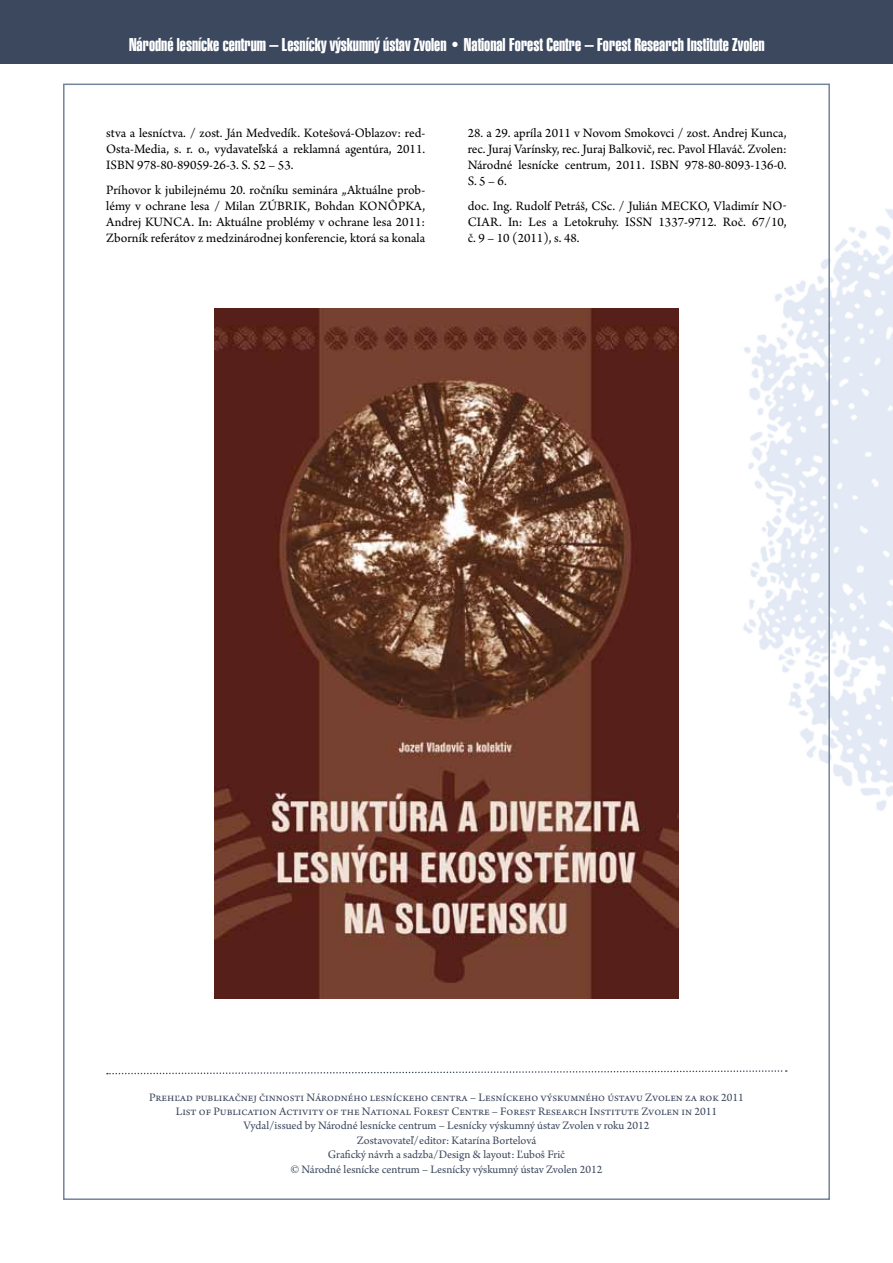
<style>
.page{position:relative;width:893px;height:1263px;background:#fff}
.page>*{position:absolute;margin:0;border:0;box-sizing:border-box;transform-origin:0 0}
.t1{font:18px "Swiss 911 AT Extra Compressed";color:#fff}
.t2{font:13.5px/16.2px "Arno Pro";color:#000;text-align:justify}
.t3{font:12px/14.4px "Arno Pro";color:#3c485e;text-align:center}
</style>
<div class="page">
<img style="left:743px;top:209px;width:150px;height:863px">
<div style="left:0;top:0;width:893px;height:64px;background:#3c485e"></div>
<svg style="left:107px;top:1069px;width:680px;height:6px"></svg>
<img style="left:214px;top:309px;width:464px;height:689px">
<h1 class="t1" style="left:129px;top:35px;width:637px">Národné lesnícke centrum – Lesnícky výskumný ústav Zvolen • National Forest Centre – Forest Research Institute Zvolen</h1>
<p class="t2" style="left:106px;top:125px;width:320px">stva a lesníctva. / zost. Ján Medvedík. Kotešová-Oblazov: red-Osta-Media, s. r. o., vydavateľská a reklamná agentúra, 2011.<br>ISBN 978-80-89059-26-3. S. 52 – 53.</p>
<p class="t2" style="left:106px;top:182px;width:320px">Príhovor k jubilejnému 20. ročníku seminára „Aktuálne prob&shy;lémy v ochrane lesa / Milan Zúbrik</p>
<p class="t2" style="left:307px;top:199px;width:119px">, Bohdan Kon ôpka,</p>
<p class="t2" style="left:106px;top:215px;width:58px">Andrej Kunca</p>
<p class="t2" style="left:106px;top:215px;width:320px;text-align:right">. In: Aktuálne problémy v ochrane lesa 2011:<br>Zborník referátov z medzinárodnej konferencie, ktorá sa konala</p>
<p class="t2" style="left:468px;top:125px;width:320px">28. a 29. apríla 2011 v Novom Smokovci / zost. Andrej Kunca, rec. Juraj Varínsky, rec. Juraj Balkovič, rec. Pavol Hlaváč. Zvolen:<br>Národné lesnícke centrum, 2011. ISBN 978-80-8093-136-0.<br>S. 5 – 6.</p>
<p class="t2" style="left:468px;top:199px;width:215px">doc. Ing. Rudolf Petráš, CSc. / Julián Mecko</p>
<p class="t2" style="left:707px;top:199px;width:81px">, Vladimír No -</p>
<p class="t2" style="left:468px;top:215px;width:9px">ciar</p>
<p class="t2" style="left:468px;top:215px;width:320px;text-indent:31px">. In: Les a Letokruhy. ISSN 1337-9712. Roč. 67/10, č. 9 – 10 (2011), s. 48.</p>
<p class="t3" style="left:149px;top:1090px;width:596px">Prehľad publikačnej činnosti Národného lesníckeho centra – Lesníckeho výskumného ústavu Zvolen za rok 2011<br>List of Publication Activity of the National Forest Centre – Forest Research Institute Zvolen in 2011<br>Vydal/issued by Národné lesnícke centrum – Lesnícky výskumný ústav Zvolen v roku 2012<br>Zostavovateľ/editor: Katarína Bortelová<br>Grafický návrh a sadzba/Design &amp; layout: Ľuboš Frič<br>© Národné lesnícke centrum – Lesnícky výskumný ústav Zvolen 2012</p>
</div>
